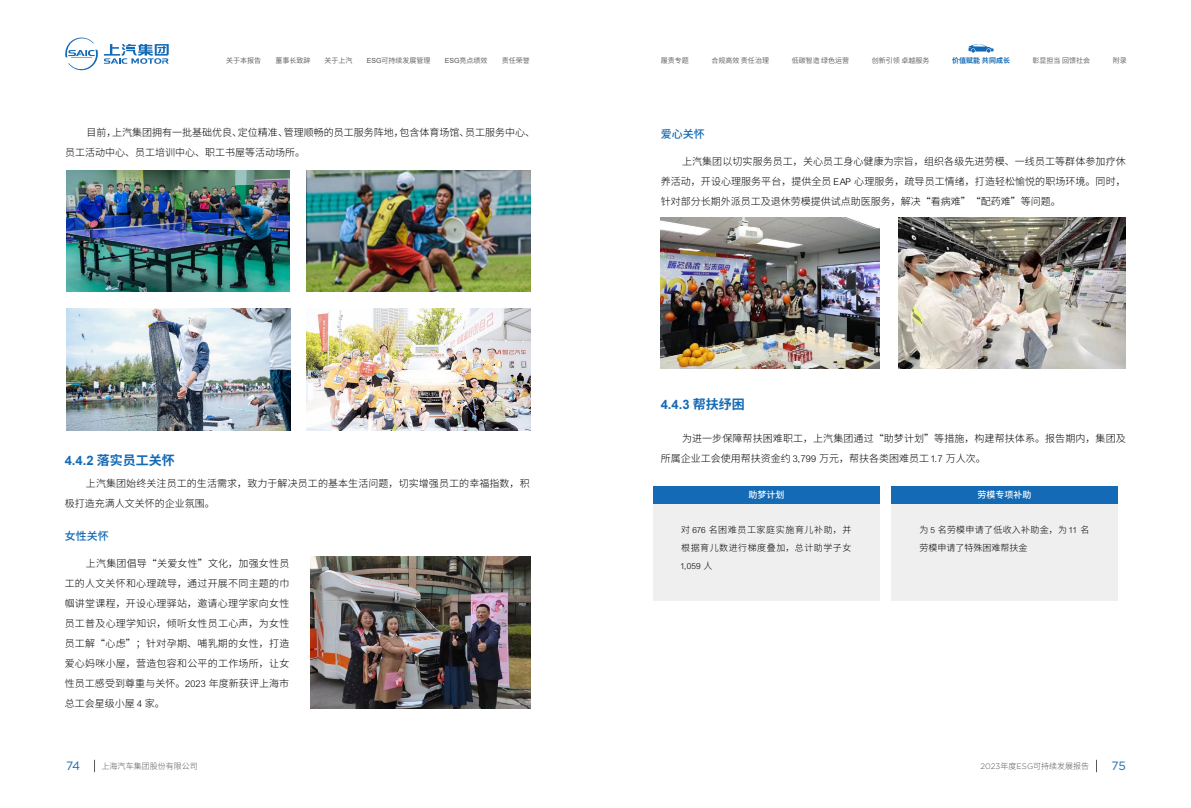
<style>
.page{position:relative;width:1191px;height:808px;background:#fff}
.page>*{position:absolute;margin:0;border:0;box-sizing:border-box;transform-origin:0 0}
.t1{font:700 13px "Source Han Sans CN";color:#146ab5}
.t2{font:700 13px "Arial";color:#146ab5}
.t3{font:12px "Gotham";color:#146ab5}
.t4{font:500 11px "Source Han Sans CN";color:#146ab5}
.t5{font:300 10px/20px "Source Han Sans CN";color:#000}
.t6{font:300 9px/18px "Source Han Sans CN";letter-spacing:.055em;color:#000}
.t7{font:300 9px/18px "Source Han Sans CN";letter-spacing:.015em;color:#000}
.t8{font:500 9px "Source Han Sans CN";color:#fff}
.t9{font:9px "Arial Lgt";color:#000}
.t10{font:300 8px "Source Han Sans CN";color:#595757}
.t11{font:7px "Source Han Sans CN";color:#595757}
.t12{font:700 7px "Source Han Sans CN";color:#146ab5}
.s1{font-family:"Arial"}
.s2{font-family:"Arial Lgt";font-weight:400}
.s3{font-family:"Source Han Sans CN"}
.s4{font-family:"Source Han Sans CN";font-weight:300}
.s5{font-family:"Gotham"}
</style>
<div class="page">
<svg style="left:94px;top:760px;width:1px;height:12px"></svg>
<svg style="left:1096px;top:760px;width:1px;height:12px"></svg>
<svg style="left:65px;top:37px;width:104px;height:34px"></svg>
<svg style="left:968px;top:44px;width:25px;height:9px"></svg>
<img style="left:66px;top:170px;width:223px;height:122px">
<img style="left:306px;top:170px;width:224px;height:122px">
<img style="left:66px;top:308px;width:224px;height:122px">
<img style="left:306px;top:308px;width:224px;height:122px">
<img style="left:310px;top:557px;width:220px;height:151px">
<img style="left:899px;top:218px;width:226px;height:151px">
<img style="left:661px;top:218px;width:218px;height:151px">
<div style="left:653px;top:486px;width:226px;height:115px;background:#efefef"></div>
<div style="left:653px;top:486px;width:226px;height:17px;background:#146ab5"></div>
<div style="left:891px;top:486px;width:227px;height:115px;background:#efefef"></div>
<div style="left:891px;top:486px;width:227px;height:17px;background:#146ab5"></div>
<p class="t11" style="left:226px;top:56px;width:36px">关于本报告</p>
<p class="t11" style="left:275px;top:56px;width:36px">董事长致辞</p>
<p class="t11" style="left:324px;top:56px;width:29px">关于上汽</p>
<p class="t11" style="left:367px;top:56px;width:65px"><span class="s1">ESG</span>可持续发展管理</p>
<p class="t11" style="left:445px;top:56px;width:44px"><span class="s1">ESG</span>亮点绩效</p>
<p class="t11" style="left:501px;top:56px;width:29px">责任荣誉</p>
<p class="t11" style="left:660px;top:56px;width:29px">履责专题</p>
<p class="t11" style="left:711px;top:56px;width:59px">合规高效 责任治理</p>
<p class="t11" style="left:791px;top:56px;width:59px">低碳智造 绿色运营</p>
<p class="t11" style="left:872px;top:56px;width:59px">创新引领 卓越服务</p>
<p class="t12" style="left:952px;top:56px;width:59px">价值赋能共同成长</p>
<p class="t11" style="left:1032px;top:56px;width:59px">彰显担当 回馈社会</p>
<p class="t11" style="left:1112px;top:56px;width:15px">附录</p>
<p class="t5" style="left:65px;top:123px;width:471px;text-indent:21px">目前，上汽集团拥有一批基础优良、定位精准、管理顺畅的员工服务阵地，包含体育场馆、员工服务中心、员工活动中心、员工培训中心、职工书屋等活动场所。</p>
<h1 class="t1" style="left:65px;top:453px;width:112px"><span class="s1">4.4.2</span> 落实员工关怀</h1>
<p class="t5" style="left:65px;top:474px;width:466px;text-indent:21px">上汽集团始终关注员工的生活需求，致力于解决员工的基本生活问题，切实增强员工的幸福指数，积极打造充满人文关怀的企业氛围。</p>
<p class="t4" style="left:65px;top:530px;width:45px">女性关怀</p>
<p class="t5" style="left:65px;top:554px;width:226px;text-align:justify;text-indent:21px">上汽集团倡导“关爱女性”文化，加强女性员工的人文关怀和心理疏导，通过开展不同主题的巾帼讲堂课程，开设心理驿站，邀请心理学家向女性员工普及心理学知识，倾听女性员工心声，为女性员工解“心虑”；针对孕期、哺乳期的女性，打造爱心妈咪小屋，营造包容和公平的工作场所，让女性员工感受到尊重与关怀。<span class="s2">2023</span> 年度新获评上海市总工会星级小屋 <span class="s2">4</span> 家。</p>
<p class="t4" style="left:661px;top:128px;width:45px">爱心关怀</p>
<p class="t5" style="left:660px;top:151px;width:466px;text-align:justify;text-indent:21px">上汽集团以切实服务员工，关心员工身心健康为宗旨，组织各级先进劳模、一线员工等群体参加疗休养活动，开设心理服务平台，提供全员 <span class="s2">EAP</span> 心理服务，疏导员工情绪，打造轻松愉悦的职场环境。同时，针对部分长期外派员工及退休劳模提供试点助医服务，解决“看病难”“配药难”等问题。</p>
<h1 class="t2" style="left:661px;top:395px;width:86px">4.4.3 <span class="s3">帮扶纾困</span></h1>
<p class="t5" style="left:661px;top:429px;width:466px;text-indent:21px">为进一步保障帮扶困难职工，上汽集团通过“助梦计划”等措施，构建帮扶体系。报告期内，集团及所属企业工会使用帮扶资金约 <span class="s2">3,799</span> 万元，帮扶各类困难员工 <span class="s2">1.7</span> 万人次。</p>
<p class="t8" style="left:748px;top:490px;width:37px">助梦计划</p>
<p class="t6" style="left:681px;top:520px;width:172px">对 <span class="s2">676</span> 名困难员工家庭实施育儿补助，并根据育儿数进行梯度叠加，总计助学子女</p>
<p class="t9" style="left:681px;top:561px;width:33px">1,059 <span class="s4">人</span></p>
<p class="t8" style="left:977px;top:490px;width:56px">劳模专项补助</p>
<p class="t7" style="left:919px;top:520px;width:172px">为 <span class="s2">5</span> 名劳模申请了低收入补助金，为 <span class="s2">11</span> 名劳模申请了特殊困难帮扶金</p>
<p class="t3" style="left:66px;top:758px;width:16px">74</p>
<p class="t10" style="left:102px;top:761px;width:98px">上海汽车集团股份有限公司</p>
<p class="t10" style="left:980px;top:761px;width:110px"><span class="s5">2023</span>年度<span class="s5">ESG</span>可持续发展报告</p>
<p class="t3" style="left:1111px;top:758px;width:16px">75</p>
</div>
